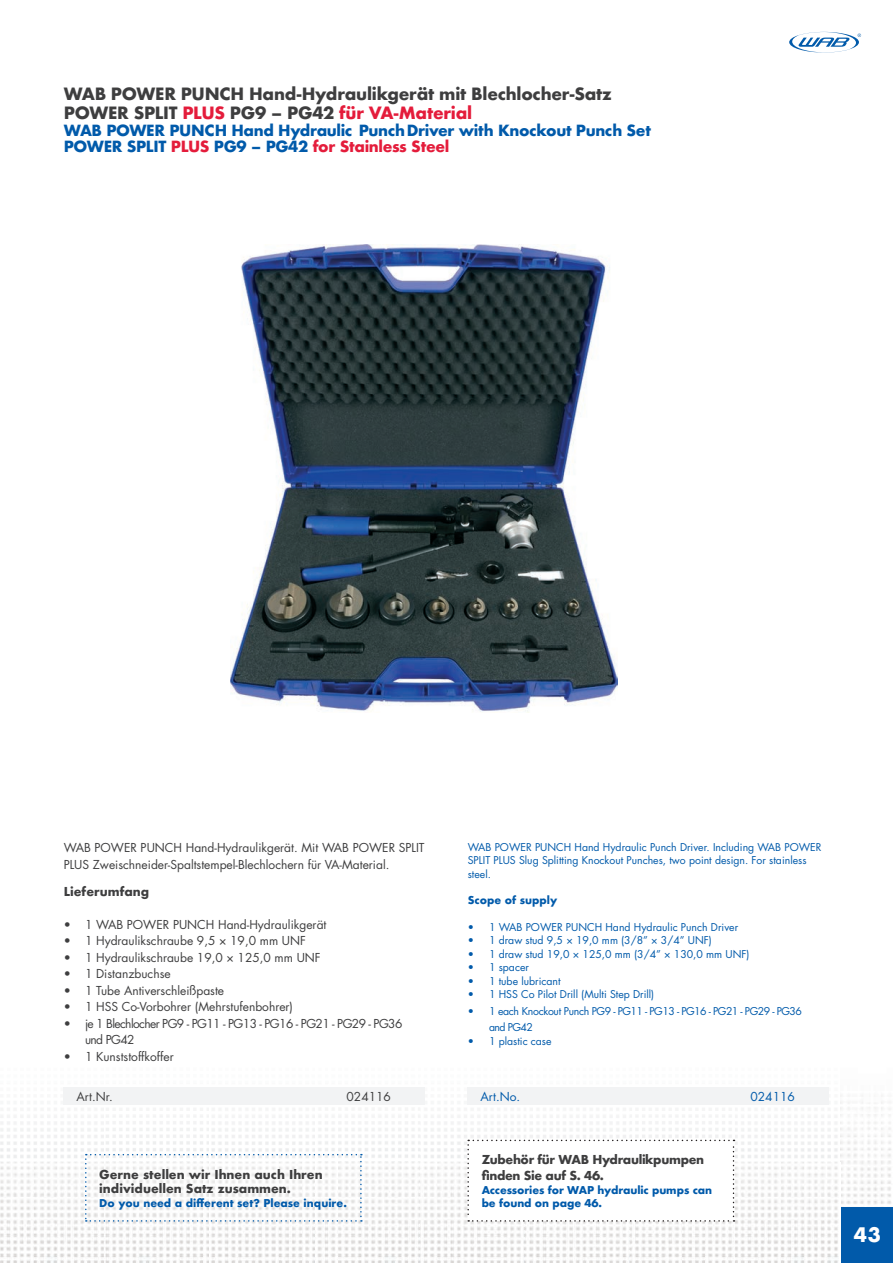
<style>
.page{position:relative;width:893px;height:1263px;background:#fff}
.page>*{position:absolute;margin:0;border:0;box-sizing:border-box;transform-origin:0 0}
.t1{font:700 19.5px "Futura";color:#fff}
.t2{font:700 16.5px/19.5px "Futura";letter-spacing:-.015em;color:#3e3e3f}
.t3{font:700 15px/16.5px "Futura";letter-spacing:-.025em;color:#015aaa}
.t4{font:12px/16.5px "Futura";color:#3e3e3f}
.t5{font:700 12px/14.2px "Futura";color:#3e3e3f}
.t6{font:12px/16.5px "Futura";letter-spacing:-.05em;color:#3e3e3f}
.t7{font:700 12px/16.5px "Futura";letter-spacing:-.03em;color:#3e3e3f}
.t8{font:12px "Futura";color:#015aaa}
.t9{font:10.5px/13.5px "Futura";color:#015aaa}
.t10{font:700 10.5px/13.5px "Futura";color:#015aaa}
.t11{font:10.5px/16.5px "Futura";letter-spacing:-.05em;color:#015aaa}
.s1{color:#e41c3b}
</style>
<div class="page">
<img style="left:0;top:1087px;width:893px;height:176px">
<div style="left:842px;top:1208px;width:51px;height:55px;background:#015aaa"></div>
<svg style="left:789px;top:32px;width:72px;height:21px"></svg>
<img style="left:230px;top:244px;width:388px;height:468px">
<div style="left:64px;top:1087px;width:361px;height:18px;background:#f2f3f4"></div>
<div style="left:468px;top:1087px;width:361px;height:18px;background:#f2f3f4"></div>
<svg style="left:467px;top:1140px;width:267px;height:81px"></svg>
<svg style="left:85px;top:1154px;width:277px;height:67px"></svg>
<h2 class="t2" style="left:64px;top:84px;width:550px">WAB POWER PUNCH Hand-Hydraulikgerät mit Blechlocher-Satz<br>POWER SPLIT <span class="s1">PLUS</span> PG9 – PG42 <span class="s1">für VA-Material</span></h2>
<p class="t3" style="left:64px;top:122px;width:589px">WAB POWER PUNCH Hand Hydraulic Punch Driver with Knockout Punch Set<br>POWER SPLIT <span class="s1">PLUS</span> PG9 – PG42 <span class="s1">for Stainless Steel</span></p>
<p class="t4" style="left:64px;top:839px;width:362px">WAB POWER PUNCH Hand-Hydraulikgerät. Mit WAB POWER SPLIT<br>PLUS Zweischneider-Spaltstempel-Blechlochern für VA-Material.</p>
<p class="t5" style="left:64px;top:884px;width:87px">Lieferumfang</p>
<p class="t4" style="left:64px;top:916px;width:264px">• 1 WAB POWER PUNCH Hand-Hydraulikgerät</p>
<p class="t4" style="left:64px;top:932px;width:244px">• 1 Hydraulikschraube 9,5 × 19,0 mm UNF</p>
<p class="t4" style="left:64px;top:949px;width:258px">• 1 Hydraulikschraube 19,0 × 125,0 mm UNF</p>
<p class="t4" style="left:64px;top:965px;width:108px">• 1 Distanzbuchse</p>
<p class="t4" style="left:64px;top:982px;width:162px">• 1 Tube Antiverschleißpaste</p>
<p class="t4" style="left:64px;top:998px;width:231px">• 1 HSS Co-Vorbohrer (Mehrstufenbohrer)</p>
<p class="t6" style="left:85px;top:1015px;width:319px;text-indent:-21px">• je 1 Blechlocher PG9 - PG11 - PG13 - PG16 - PG21 - PG29 - PG36 und PG42</p>
<p class="t4" style="left:64px;top:1048px;width:112px">• 1 Kunststoffkoffer</p>
<p class="t4" style="left:77px;top:1088px;width:38px">Art.Nr.</p>
<p class="t4" style="left:347px;top:1088px;width:46px">024116</p>
<p class="t5" style="left:99px;top:1167px;width:225px">Gerne stellen wir Ihnen auch Ihren individuellen Satz zusammen.</p>
<p class="t10" style="left:99px;top:1196px;width:249px">Do you need a different set? Please inquire.</p>
<p class="t9" style="left:468px;top:840px;width:355px">WAB POWER PUNCH Hand Hydraulic Punch Driver. Including WAB POWER<br>SPLIT PLUS Slug Splitting Knockout Punches, two point design. For stainless steel.</p>
<p class="t10" style="left:468px;top:893px;width:91px">Scope of supply</p>
<p class="t9" style="left:468px;top:920px;width:272px">• 1 WAB POWER PUNCH Hand Hydraulic Punch Driver</p>
<p class="t9" style="left:468px;top:934px;width:246px">• 1 draw stud 9,5 × 19,0 mm (3/8” × 3/4” UNF)</p>
<p class="t9" style="left:468px;top:947px;width:283px">• 1 draw stud 19,0 × 125,0 mm (3/4” × 130,0 mm UNF)</p>
<p class="t9" style="left:468px;top:961px;width:63px">• 1 spacer</p>
<p class="t9" style="left:468px;top:974px;width:94px">• 1 tube lubricant</p>
<p class="t9" style="left:468px;top:988px;width:188px">• 1 HSS Co Pilot Drill (Multi Step Drill)</p>
<p class="t11" style="left:489px;top:1003px;width:314px;text-indent:-21px">• 1 each Knockout Punch PG9 - PG11 - PG13 - PG16 - PG21 - PG29 - PG36 and PG42</p>
<p class="t9" style="left:468px;top:1034px;width:85px">• 1 plastic case</p>
<p class="t8" style="left:480px;top:1088px;width:41px">Art.No.</p>
<p class="t8" style="left:750px;top:1088px;width:46px">024116</p>
<p class="t7" style="left:482px;top:1151px;width:224px">Zubehör für WAB Hydraulikpumpen finden Sie auf S. 46.</p>
<p class="t10" style="left:482px;top:1183px;width:232px">Accessories for WAP hydraulic pumps can be found on page 46.</p>
<h1 class="t1" style="left:854px;top:1221px;width:29px">43</h1>
</div>
